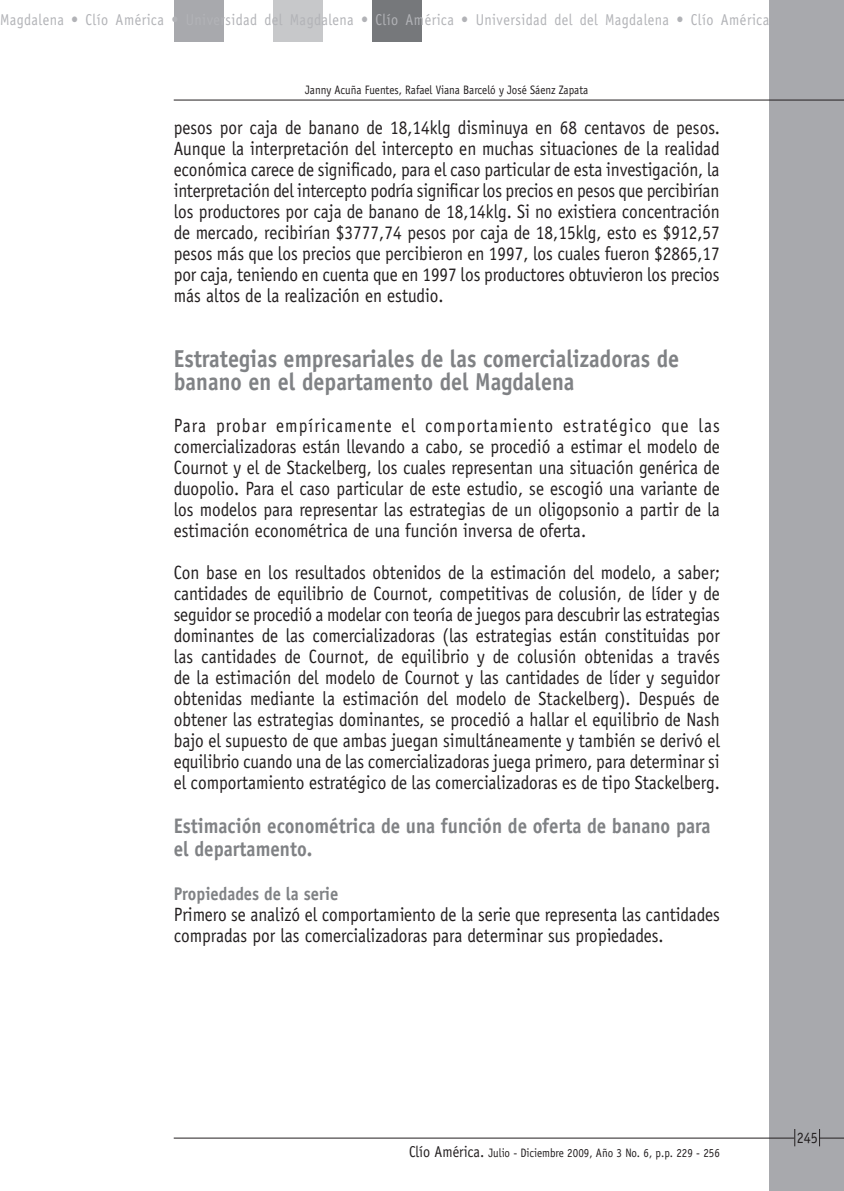
<style>
.page{position:relative;width:844px;height:1191px;background:#fff}
.page>*{position:absolute;margin:0;border:0;box-sizing:border-box;transform-origin:0 0}
.t1{font:700 24.5px/23.1px "Officina Sans";color:#808285;scale:.9 1}
.t2{font:700 21px/23.1px "Officina Sans";color:#808285;scale:.9 1}
.t3{font:19.25px/21px "Officina Sans";color:#231f20;text-align:justify;scale:.9 1}
.t4{font:700 18.38px "Officina Sans";color:#808285;scale:.9 1}
.t5{font:15.75px "Officina Sans";letter-spacing:.035em;color:#b2b3b7;scale:.9 1}
.t6{font:15.75px "Officina Sans";color:#231f20;scale:.9 1}
.t7{font:12.25px "Officina Sans";color:#231f20;scale:.9 1}
.s1{font-size:15.75px}
</style>
<div class="page">
<div style="left:769px;top:0;width:74px;height:1191px;background:#a8a9ad"></div>
<div style="left:174px;top:0;width:49px;height:41px;background:#a8a9ad"></div>
<div style="left:372px;top:0;width:50px;height:41px;background:#76787b"></div>
<div style="left:273px;top:0;width:49px;height:41px;background:#c7c8ca"></div>
<hr style="left:174px;top:1137px;width:620px;height:1px;background:#231f20">
<svg style="left:794px;top:1129px;width:1px;height:17px"></svg>
<svg style="left:819px;top:1129px;width:24px;height:17px"></svg>
<hr style="left:174px;top:100px;width:669px;height:1px;background:#231f20">
<p class="t5" style="left:0;top:11px;width:856px">Magdalena • Clío América • Universidad del Magdalena • Clío América • Universidad del del Magdalena • Clío América</p>
<p class="t7" style="left:305px;top:82px;width:316px">Janny Acuña Fuentes, Rafael Viana Barceló y José Sáenz Zapata</p>
<p class="t3" style="left:174px;top:117px;width:608px">pesos por caja de banano de 18,14klg disminuya en 68 centavos de pesos.<br>Aunque la interpretación del intercepto en muchas situaciones de la realidad económica carece de significado, para el caso particular de esta investigación, la interpretación del intercepto podría significar los precios en pesos que percibirían los productores por caja de banano de 18,14klg. Si no existiera concentración de mercado, recibirían $3777,74 pesos por caja de 18,15klg, esto es $912,57 pesos más que los precios que percibieron en 1997, los cuales fueron $2865,17 por caja, teniendo en cuenta que en 1997 los productores obtuvieron los precios más altos de la realización en estudio.</p>
<p class="t1" style="left:174px;top:346px;width:563px">Estrategias empresariales de las comercializadoras de banano en el departamento del Magdalena</p>
<p class="t3" style="left:174px;top:415px;width:608px">Para probar empíricamente el comportamiento estratégico que las comercializadoras están llevando a cabo, se procedió a estimar el modelo de Cournot y el de Stackelberg, los cuales representan una situación genérica de duopolio. Para el caso particular de este estudio, se escogió una variante de los modelos para representar las estrategias de un oligopsonio a partir de la estimación econométrica de una función inversa de oferta.</p>
<p class="t3" style="left:174px;top:562px;width:608px">Con base en los resultados obtenidos de la estimación del modelo, a saber; cantidades de equilibrio de Cournot, competitivas de colusión, de líder y de seguidor se procedió a modelar con teoría de juegos para descubrir las estrategias dominantes de las comercializadoras (las estrategias están constituidas por las cantidades de Cournot, de equilibrio y de colusión obtenidas a través de la estimación del modelo de Cournot y las cantidades de líder y seguidor obtenidas mediante la estimación del modelo de Stackelberg). Después de obtener las estrategias dominantes, se procedió a hallar el equilibrio de Nash bajo el supuesto de que ambas juegan simultáneamente y también se derivó el equilibrio cuando una de las comercializadoras juega primero, para determinar si el comportamiento estratégico de las comercializadoras es de tipo Stackelberg.</p>
<p class="t2" style="left:174px;top:814px;width:598px">Estimación econométrica de una función de oferta de banano para el departamento.</p>
<p class="t4" style="left:174px;top:882px;width:184px">Propiedades de la serie</p>
<p class="t3" style="left:174px;top:904px;width:608px">Primero se analizó el comportamiento de la serie que representa las cantidades compradas por las comercializadoras para determinar sus propiedades.</p>
<p class="t7" style="left:409px;top:1145px;width:347px"><span class="s1">Clío América.</span> Julio - Diciembre 2009, Año 3 No. 6, p.p. 229 - 256</p>
<p class="t6" style="left:796px;top:1128px;width:25px">245</p>
</div>
